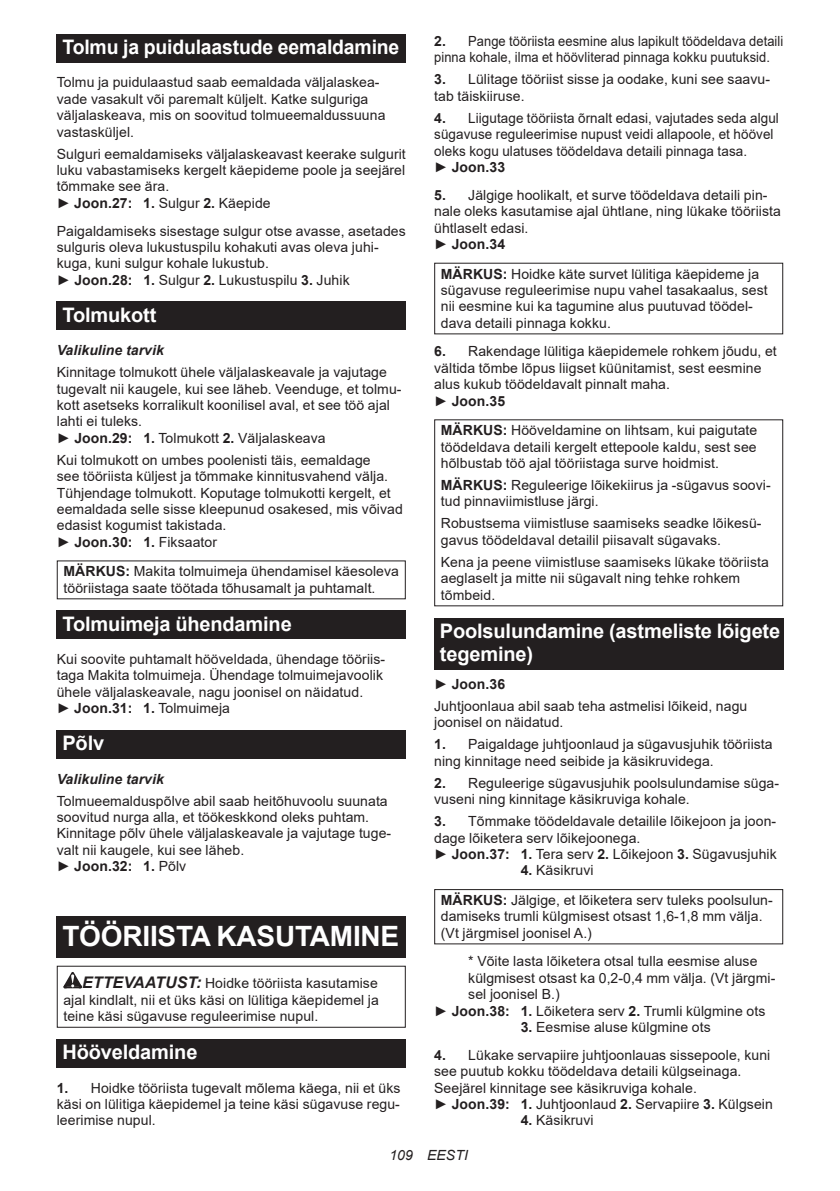
<style>
.page{position:relative;width:840px;height:1191px;background:#fff}
.page>*{position:absolute;margin:0;border:0;box-sizing:border-box;transform-origin:0 0}
.t1{font:700 28px "Arial";letter-spacing:-.01em;color:#fff}
.t2{font:700 20px/23.4px "Arial";letter-spacing:-.01em;color:#fff}
.t3{font:14px/16.4px "Arial";letter-spacing:.005em;color:#231f20}
.t4{font:14px/16.4px "Arial";letter-spacing:.005em;color:#231f20;scale:.96 1}
.t5{font:14px/16.4px "Arial";letter-spacing:.005em;color:#231f20;scale:.92 1}
.t6{font:italic 700 14px "Arial";letter-spacing:.005em;color:#231f20}
.t7{font:italic 14px "Arial";letter-spacing:.005em;color:#231f20}
.s1{font-weight:700}
.s2{font-weight:700;font-style:italic;font-size:16px}
</style>
<div class="page">
<div style="left:57px;top:34px;width:348px;height:29px;background:#231f20"></div>
<div style="left:57px;top:302px;width:348px;height:28px;background:#231f20"></div>
<div style="left:57px;top:610px;width:348px;height:29px;background:#231f20"></div>
<div style="left:57px;top:730px;width:348px;height:28px;background:#231f20"></div>
<div style="left:57px;top:916px;width:348px;height:41px;background:#231f20"></div>
<svg style="left:63px;top:972px;width:19px;height:16px"></svg>
<div style="left:57px;top:1039px;width:348px;height:28px;background:#231f20"></div>
<div style="left:434px;top:617px;width:348px;height:52px;background:#231f20"></div>
<div style="left:434px;top:889px;width:348px;height:55px;border:1px solid #231f20"></div>
<h2 class="t2" style="left:62px;top:36px;width:338px">Tolmu ja puidulaastude eemaldamine</h2>
<p class="t3" style="left:57px;top:74px;width:330px">Tolmu ja puidulaastud saab eemaldada väljalaskea&shy;vade vasakult või paremalt küljelt. Katke sulguriga väljalaskeava, mis on soovitud tolmueemaldussuuna vastasküljel.</p>
<p class="t3" style="left:57px;top:145px;width:350px">Sulguri eemaldamiseks väljalaskeavast keerake sulgurit luku vabastamiseks kergelt käepideme poole ja seejärel tõmmake see ära.<br>► <span class="s1">Joon.27: 1.</span> Sulgur <span class="s1">2.</span> Käepide</p>
<p class="t3" style="left:57px;top:222px;width:350px">Paigaldamiseks sisestage sulgur otse avasse, asetades sulguris oleva lukustuspilu kohakuti avas oleva juhi&shy;kuga, kuni sulgur kohale lukustub.<br>► <span class="s1">Joon.28: 1.</span> Sulgur <span class="s1">2.</span> Lukustuspilu <span class="s1">3.</span> Juhik</p>
<h2 class="t2" style="left:62px;top:303px;width:95px">Tolmukott</h2>
<p class="t6" style="left:57px;top:341px;width:108px">Valikuline tarvik</p>
<p class="t3" style="left:57px;top:364px;width:346px">Kinnitage tolmukott ühele väljalaskeavale ja vajutage tugevalt nii kaugele, kui see läheb. Veenduge, et tolmu&shy;kott asetseks korralikult koonilisel aval, et see töö ajal lahti ei tuleks.<br>► <span class="s1">Joon.29: 1.</span> Tolmukott <span class="s1">2.</span> Väljalaskeava</p>
<p class="t3" style="left:57px;top:451px;width:347px">Kui tolmukott on umbes poolenisti täis, eemaldage<br>see tööriista küljest ja tõmmake kinnitusvahend välja.<br>Tühjendage tolmukott. Koputage tolmukotti kergelt, et eemaldada selle sisse kleepunud osakesed, mis võivad edasist kogumist takistada.<br>► <span class="s1">Joon.30: 1.</span> Fiksaator</p>
<p class="t3" style="left:63px;top:563px;width:337px"><span class="s1">MÄRKUS:</span> Makita tolmuimeja ühendamisel käesoleva tööriistaga saate töötada tõhusamalt ja puhtamalt.</p>
<h2 class="t2" style="left:62px;top:612px;width:231px">Tolmuimeja ühendamine</h2>
<p class="t3" style="left:57px;top:651px;width:330px">Kui soovite puhtamalt hööveldada, ühendage tööriis&shy;taga Makita tolmuimeja. Ühendage tolmuimejavoolik ühele väljalaskeavale, nagu joonisel on näidatud.<br>► <span class="s1">Joon.31: 1.</span> Tolmuimeja</p>
<h2 class="t2" style="left:62px;top:731px;width:43px">Põlv</h2>
<p class="t6" style="left:57px;top:769px;width:108px">Valikuline tarvik</p>
<p class="t3" style="left:57px;top:792px;width:336px">Tolmueemalduspõlve abil saab heitõhuvoolu suunata soovitud nurga alla, et töökeskkond oleks puhtam.<br>Kinnitage põlv ühele väljalaskeavale ja vajutage tuge&shy;valt nii kaugele, kui see läheb.<br>► <span class="s1">Joon.32: 1.</span> Põlv</p>
<h1 class="t1" style="left:62px;top:916px;width:338px">TÖÖRIISTA KASUTAMINE</h1>
<p class="t3" style="left:63px;top:975px;width:317px;text-align:justify;text-indent:19px"><span class="s2">ETTEVAATUST:</span> Hoidke tööriista kasutamise ajal kindlalt, nii et üks käsi on lülitiga käepidemel ja teine käsi sügavuse reguleerimise nupul.</p>
<h2 class="t2" style="left:62px;top:1040px;width:136px">Hööveldamine</h2>
<p class="t3" style="left:57px;top:1079px;width:345px;text-align:justify"><span class="s1">1.</span> Hoidke tööriista tugevalt mõlema käega, nii et üks käsi on lülitiga käepidemel ja teine käsi sügavuse regu&shy;leerimise nupul.</p>
<p class="t5" style="left:434px;top:33px;width:381px"><span class="s1">2.</span> Pange tööriista eesmine alus lapikult töödeldava detaili pinna kohale, ilma et höövliterad pinnaga kokku puutuksid.</p>
<p class="t3" style="left:434px;top:71px;width:337px"><span class="s1">3.</span> Lülitage tööriist sisse ja oodake, kuni see saavu&shy;tab täiskiiruse.</p>
<p class="t4" style="left:434px;top:110px;width:360px"><span class="s1">4.</span> Liigutage tööriista õrnalt edasi, vajutades seda algul sügavuse reguleerimise nupust veidi allapoole, et höövel oleks kogu ulatuses töödeldava detaili pinnaga tasa.<br>► <span class="s1">Joon.33</span></p>
<p class="t3" style="left:434px;top:187px;width:348px"><span class="s1">5.</span> Jälgige hoolikalt, et surve töödeldava detaili pin&shy;nale oleks kasutamise ajal ühtlane, ning lükake tööriista ühtlaselt edasi.<br>► <span class="s1">Joon.34</span></p>
<p class="t3" style="left:440px;top:265px;width:328px"><span class="s1">MÄRKUS:</span> Hoidke käte survet lülitiga käepideme ja sügavuse reguleerimise nupu vahel tasakaalus, sest nii eesmine kui ka tagumine alus puutuvad töödel&shy;dava detaili pinnaga kokku.</p>
<p class="t3" style="left:434px;top:343px;width:344px"><span class="s1">6.</span> Rakendage lülitiga käepidemele rohkem jõudu, et vältida tõmbe lõpus liigset küünitamist, sest eesmine alus kukub töödeldavalt pinnalt maha.<br>► <span class="s1">Joon.35</span></p>
<p class="t3" style="left:440px;top:422px;width:318px;text-align:justify"><span class="s1">MÄRKUS:</span> Hööveldamine on lihtsam, kui paigutate töödeldava detaili kergelt ettepoole kaldu, sest see hõlbustab töö ajal tööriistaga surve hoidmist.</p>
<p class="t3" style="left:440px;top:477px;width:331px"><span class="s1">MÄRKUS:</span> Reguleerige lõikekiirus ja -sügavus soovi&shy;tud pinnaviimistluse järgi.</p>
<p class="t3" style="left:440px;top:515px;width:322px">Robustsema viimistluse saamiseks seadke lõikesü&shy;gavus töödeldaval detailil piisavalt sügavaks.</p>
<p class="t3" style="left:440px;top:553px;width:329px">Kena ja peene viimistluse saamiseks lükake tööriista aeglaselt ja mitte nii sügavalt ning tehke rohkem tõmbeid.</p>
<h2 class="t2" style="left:439px;top:619px;width:342px">Poolsulundamine (astmeliste lõigete tegemine)</h2>
<p class="t3" style="left:434px;top:673px;width:314px;line-height:22px">► <span class="s1">Joon.36<br></span>Juhtjoonlaua abil saab teha astmelisi lõikeid, nagu</p>
<p class="t3" style="left:434px;top:714px;width:131px">joonisel on näidatud.</p>
<p class="t3" style="left:434px;top:736px;width:340px"><span class="s1">1.</span> Paigaldage juhtjoonlaud ja sügavusjuhik tööriista ning kinnitage need seibide ja käsikruvidega.</p>
<p class="t3" style="left:434px;top:774px;width:346px"><span class="s1">2.</span> Reguleerige sügavusjuhik poolsulundamise süga&shy;vuseni ning kinnitage käsikruviga kohale.</p>
<p class="t3" style="left:434px;top:813px;width:344px"><span class="s1">3.</span> Tõmmake töödeldavale detailile lõikejoon ja joon&shy;dage lõiketera serv lõikejoonega.<br>► <span class="s1">Joon.37: 1.</span> Tera serv <span class="s1">2.</span> Lõikejoon <span class="s1">3.</span> Sügavusjuhik</p>
<p class="t3" style="left:440px;top:855px;width:333px;line-height:29.6px;text-indent:80px"><span class="s1">4.</span> Käsikruvi<br><span class="s1">MÄRKUS:</span> Jälgige, et lõiketera serv tuleks poolsulun-</p>
<p class="t3" style="left:440px;top:908px;width:323px">damiseks trumli külgmisest otsast 1,6-1,8 mm välja. (Vt järgmisel joonisel A.)</p>
<p class="t3" style="left:468px;top:953px;width:290px">* Võite lasta lõiketera otsal tulla eesmise aluse</p>
<p class="t3" style="left:468px;top:969px;width:308px">külgmisest otsast ka 0,2-0,4 mm välja. (Vt järgmi-</p>
<p class="t3" style="left:468px;top:986px;width:93px">sel joonisel B.)</p>
<p class="t3" style="left:434px;top:1002px;width:332px">► <span class="s1">Joon.38: 1.</span> Lõiketera serv <span class="s1">2.</span> Trumli külgmine ots</p>
<p class="t3" style="left:520px;top:1018px;width:191px"><span class="s1">3.</span> Eesmise aluse külgmine ots</p>
<p class="t3" style="left:434px;top:1046px;width:340px"><span class="s1">4.</span> Lükake servapiire juhtjoonlauas sissepoole, kuni see puutub kokku töödeldava detaili külgseinaga.<br>Seejärel kinnitage see käsikruviga kohale.<br>► <span class="s1">Joon.39: 1.</span> Juhtjoonlaud <span class="s1">2.</span> Servapiire <span class="s1">3.</span> Külgsein</p>
<p class="t3" style="left:520px;top:1112px;width:74px"><span class="s1">4.</span> Käsikruvi</p>
<p class="t7" style="left:389px;top:1146px;width:80px">109 EESTI</p>
</div>
